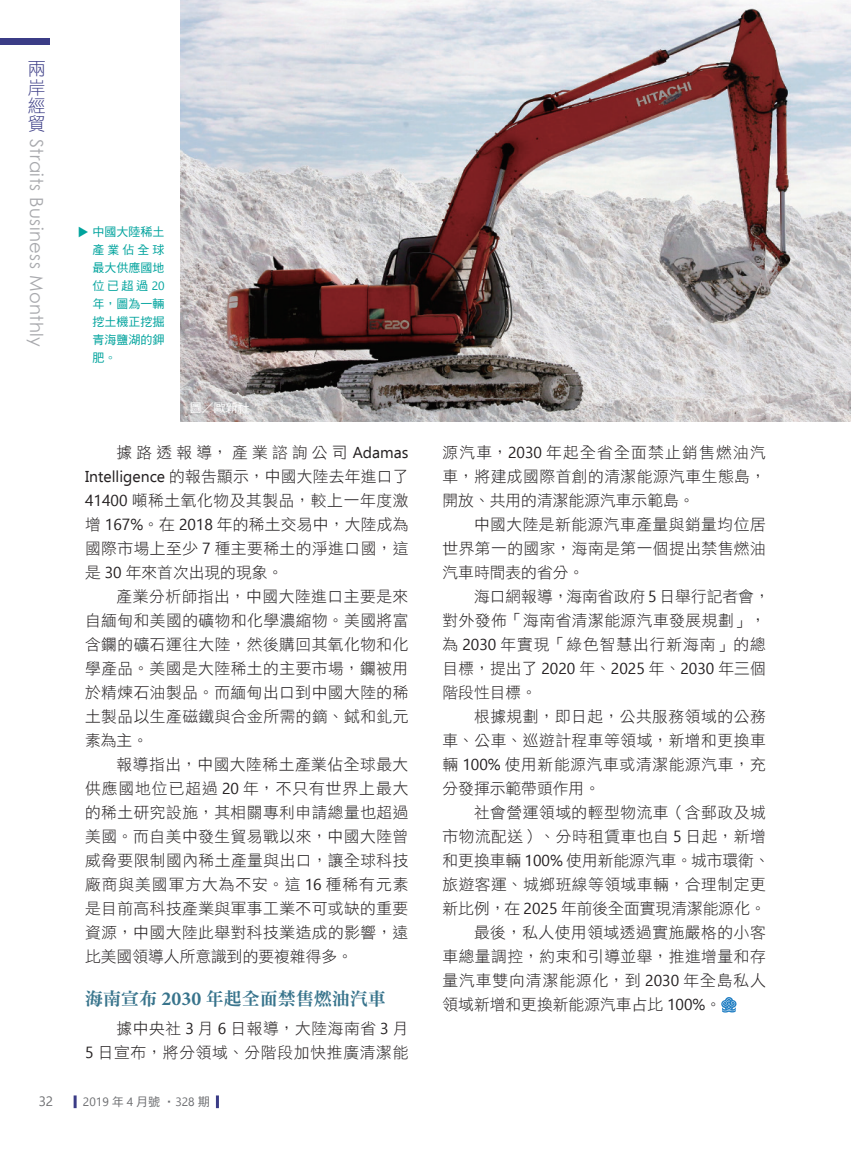
<style>
.page{position:relative;width:851px;height:1149px;background:#fff}
.page>*{position:absolute;margin:0;border:0;box-sizing:border-box;transform-origin:0 0}
.t1{font:18px "Century Gothic";letter-spacing:.025em;color:#a8a9ad}
.內文-標{font:18px "DF Ming Std W9";color:#38748c}
.t2{font:18px/18.5px "DF Hei Std W3";color:#3b3c86;text-align:justify}
.內文-首空2字{font:15.75px/24px "DF Hei Std W3";letter-spacing:.03em;color:#231f20;text-align:justify}
.t3{font:13.5px "Ebrima";color:#6c6d70}
.圖說{font:12px/18px "DF Hei Std W5";color:#00a39d;text-align:justify}
.t4{font:12px "Nirmala UI";color:#6c6d70}
.圖說來源{font:12px "DF Hei Std W5";color:#fff}
.s1{font-family:"Nirmala UI"}
.s2{font-family:"Ebrima"}
.s3{font-family:"Minion Pro";font-weight:700;font-size:19.8px}
.s4{font-family:"DF Hei Std W5"}
</style>
<div class="page">
<svg style="left:74px;top:1095px;width:3px;height:12px"></svg>
<div style="left:0;top:38px;width:50px;height:7px;background:#3b3c86"></div>
<svg style="left:216px;top:1095px;width:3px;height:12px"></svg>
<svg style="left:721px;top:997px;width:15px;height:15px"></svg>
<img style="left:180px;top:0;width:670px;height:422px">
<p class="t2" style="left:28px;top:59px;width:19px">兩岸經貿</p>
<p class="t1" style="left:49px;top:139px;width:209px;rotate:90deg">Straits Business Monthly</p>
<p class="t3" style="left:39px;top:1091px;width:16px">32</p>
<p class="圖說" style="left:74px;top:237px;width:13px;rotate:-90deg">▼</p>
<p class="圖說" style="left:92px;top:222px;width:74px">中國大陸稀土產業佔全球最大供應國地位已超過<span class="s1">20</span>年，圖為一輛挖土機正挖掘青海鹽湖的鉀肥。</p>
<p class="圖說來源" style="left:190px;top:401px;width:61px">圖／歐新社</p>
<p class="內文-首空2字" style="left:85px;top:440px;width:325px;text-indent:31px">據路透報導，產業諮詢公司<span class="s2">Adamas Intelligence</span> 的報告顯示，中國大陸去年進口了<span class="s2">41400</span> 噸稀土氧化物及其製品，較上一年度激增 <span class="s2">167%</span>。在 <span class="s2">2018</span> 年的稀土交易中，大陸成為國際市場上至少 <span class="s2">7</span> 種主要稀土的淨進口國，這是 <span class="s2">30</span> 年來首次出現的現象。</p>
<p class="內文-首空2字" style="left:85px;top:584px;width:325px;text-indent:31px">產業分析師指出，中國大陸進口主要是來自緬甸和美國的礦物和化學濃縮物。美國將富含鑭的礦石運往大陸，然後購回其氧化物和化學產品。美國是大陸稀土的主要市場，鑭被用於精煉石油製品。而緬甸出口到中國大陸的稀土製品以生產磁鐵與合金所需的鏑、鋱和釓元素為主。</p>
<p class="內文-首空2字" style="left:85px;top:752px;width:325px;text-indent:31px">報導指出，中國大陸稀土產業佔全球最大供應國地位已超過 <span class="s2">20</span> 年，不只有世界上最大的稀土研究設施，其相關專利申請總量也超過美國。而自美中發生貿易戰以來，中國大陸曾威脅要限制國內稀土產量與出口，讓全球科技廠商與美國軍方大為不安。這 <span class="s2">16</span> 種稀有元素是目前高科技產業與軍事工業不可或缺的重要資源，中國大陸此舉對科技業造成的影響，遠比美國領導人所意識到的要複雜得多。</p>
<p class="內文-標" style="left:85px;top:988px;width:302px">海南宣布 <span class="s3">2030</span> 年起全面禁售燃油汽車</p>
<p class="內文-首空2字" style="left:85px;top:1016px;width:325px;text-align:right">據中央社 <span class="s2">3</span> 月 <span class="s2">6</span> 日報導，大陸海南省 <span class="s2">3</span> 月<br><span class="s2">5</span> 日宣布，將分領域、分階段加快推廣清潔能</p>
<p class="t4" style="left:83px;top:1091px;width:128px">2019 <span class="s4">年</span> 4 <span class="s4">月號 ‧</span>328 <span class="s4">期</span></p>
<p class="內文-首空2字" style="left:442px;top:440px;width:325px">源汽車，<span class="s2">2030</span> 年起全省全面禁止銷售燃油汽車，將建成國際首創的清潔能源汽車生態島，開放、共用的清潔能源汽車示範島。</p>
<p class="內文-首空2字" style="left:442px;top:512px;width:325px;text-indent:31px">中國大陸是新能源汽車產量與銷量均位居世界第一的國家，海南是第一個提出禁售燃油汽車時間表的省分。</p>
<p class="內文-首空2字" style="left:442px;top:584px;width:329px;text-align:left;text-indent:31px">海口網報導，海南省政府 <span class="s2">5</span> 日舉行記者會，對外發佈「海南省清潔能源汽車發展規劃」，為 <span class="s2">2030</span> 年實現「綠色智慧出行新海南」的總目標，提出了 <span class="s2">2020</span> 年、<span class="s2">2025</span> 年、<span class="s2">2030</span> 年三個階段性目標。</p>
<p class="內文-首空2字" style="left:442px;top:704px;width:325px;text-indent:31px">根據規劃，即日起，公共服務領域的公務車、公車、巡遊計程車等領域，新增和更換車輛 <span class="s2">100%</span> 使用新能源汽車或清潔能源汽車，充分發揮示範帶頭作用。</p>
<p class="內文-首空2字" style="left:442px;top:800px;width:329px;text-align:left;text-indent:31px">社會營運領域的輕型物流車（含郵政及城市物流配送）、分時租賃車也自 <span class="s2">5</span> 日起，新增和更換車輛 <span class="s2">100%</span> 使用新能源汽車。城市環衛、旅遊客運、城鄉班線等領域車輛，合理制定更新比例，在 <span class="s2">2025</span> 年前後全面實現清潔能源化。</p>
<p class="內文-首空2字" style="left:442px;top:920px;width:325px;text-indent:31px">最後，私人使用領域透過實施嚴格的小客車總量調控，約束和引導並舉，推進增量和存量汽車雙向清潔能源化，到 <span class="s2">2030</span> 年全島私人領域新增和更換新能源汽車占比 <span class="s2">100%</span>。</p>
</div>
